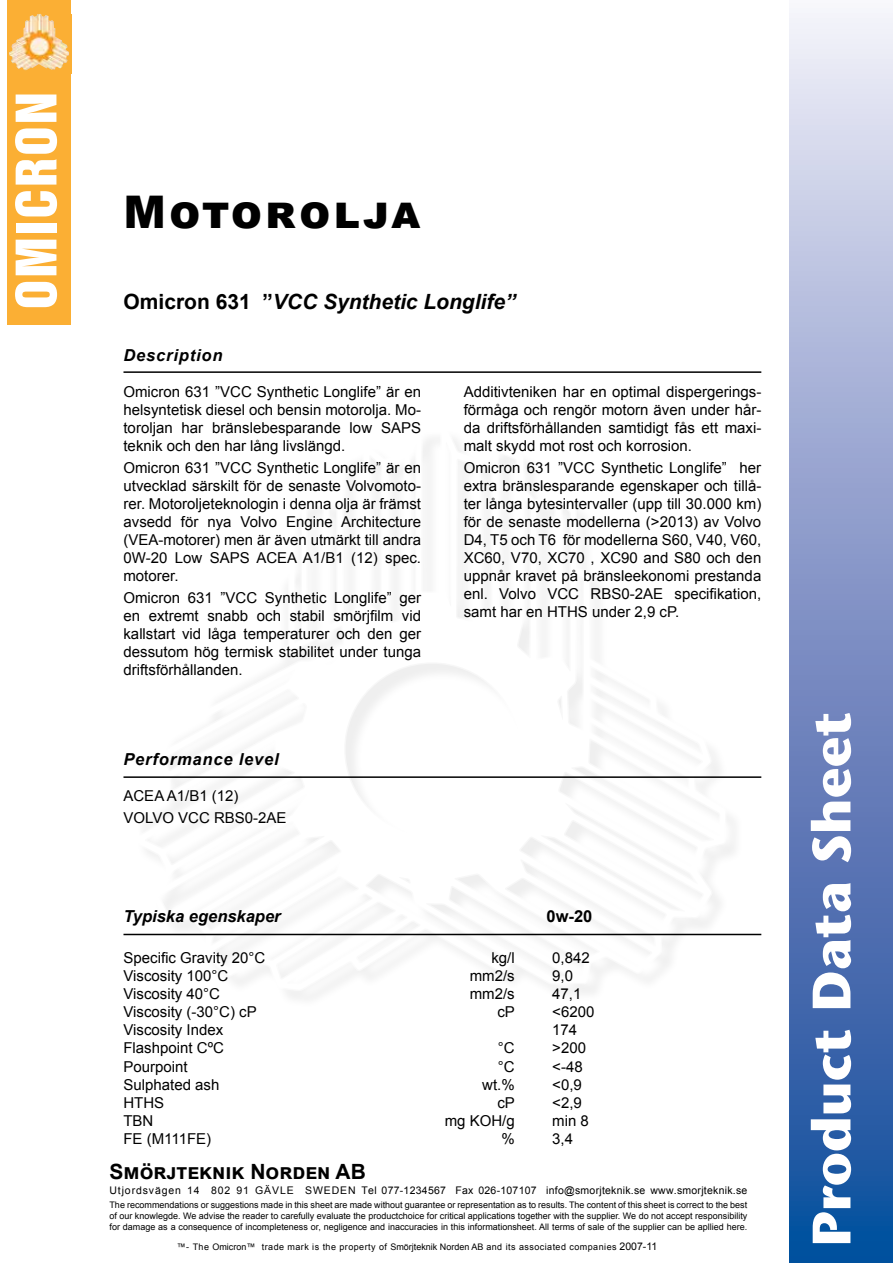
<style>
.page{position:relative;width:893px;height:1263px;background:#fff}
.page>*{position:absolute;margin:0;border:0;box-sizing:border-box;transform-origin:0 0}
.t1{font:700 54px "Stone Sans";color:#fff}
.t2{font:51px "Swiss 921 BT Regular A";letter-spacing:.04em;color:#fff;scale:1.04 1}
.t3{font:900 45px "Arial";letter-spacing:.07em;color:#000}
.t4{font:italic 700 21px "Arial";color:#000}
.t5{font:700 21px "Arial";color:#000}
.t6{font:italic 700 16.5px "Arial";letter-spacing:.05em;color:#000}
.t7{font:italic 700 16.5px "Arial";color:#000}
.t8{font:700 16.5px "Arial";color:#000}
.t9{font:15px/18px "Arial";color:#000;text-align:justify}
.t10{font:10.5px "Arial";letter-spacing:.025em;color:#000}
.t11{font:9px/10.8px "Arial";color:#000;text-align:justify}
.t12{font:9px "Arial";letter-spacing:.05em;color:#000}
.s1{font-style:normal}
.s2{font-size:10.5px}
</style>
<div class="page">
<svg style="left:131px;top:439px;width:596px;height:552px"></svg>
<svg style="left:789px;top:13px;width:104px;height:1250px"></svg>
<div style="left:7px;top:0;width:64px;height:325px;background:#fbaf34"></div>
<img style="left:9px;top:14px;width:60px;height:56px">
<hr style="left:123px;top:776px;width:638px;height:2px;background:#000">
<hr style="left:123px;top:934px;width:638px;height:1px;background:#000">
<hr style="left:123px;top:371px;width:638px;height:2px;background:#000">
<h2 class="t2" style="left:3px;top:309px;width:210px;rotate:-90deg">OMICRON</h2>
<h3 class="t3" style="left:123px;top:179px;width:298px">Motorolja</h3>
<h3 class="t4" style="left:123px;top:287px;width:394px"><span class="s1">Omicron 631 ”</span>VCC Synthetic Longlife”</h3>
<p class="t6" style="left:123px;top:344px;width:101px">Description</p>
<p class="t9" style="left:123px;top:382px;width:299px">Omicron 631 ”VCC Synthetic Longlife” är en helsyntetisk diesel och bensin motorolja. Mo&shy;toroljan har bränslebesparande low SAPS teknik och den har lång livslängd.</p>
<p class="t9" style="left:123px;top:459px;width:299px">Omicron 631 ”VCC Synthetic Longlife” är en utvecklad särskilt för de senaste Volvomoto&shy;rer. Motoroljeteknologin i denna olja är främst avsedd för nya Volvo Engine Architecture (VEA-motorer) men är även utmärkt till andra 0W-20 Low SAPS ACEA A1/B1 (12) spec. motorer.</p>
<p class="t9" style="left:123px;top:589px;width:299px">Omicron 631 ”VCC Synthetic Longlife” ger en extremt snabb och stabil smörjfilm vid kallstart vid låga temperaturer och den ger dessutom hög termisk stabilitet under tunga driftsförhållanden.</p>
<p class="t6" style="left:123px;top:748px;width:157px">Performance level</p>
<p class="t9" style="left:123px;top:785px;width:165px;line-height:22.2px">ACEA A1/B1 (12)<br>VOLVO VCC RBS0-2AE</p>
<p class="t9" style="left:464px;top:382px;width:299px">Additivteniken har en optimal dispergerings&shy;förmåga och rengör motorn även under hår&shy;da driftsförhållanden samtidigt fås ett maxi&shy;malt skydd mot rost och korrosion.</p>
<p class="t9" style="left:464px;top:459px;width:299px">Omicron 631 ”VCC Synthetic Longlife” her extra bränslesparande egenskaper och tillå&shy;ter långa bytesintervaller (upp till 30.000 km) för de senaste modellerna (&gt;2013) av Volvo D4, T5 och T6 för modellerna S60, V40, V60, XC60, V70, XC70 , XC90 and S80 och den uppnår kravet på bränsleekonomi prestanda enl. Volvo VCC RBS0-2AE specifikation, samt har en HTHS under 2,9 cP.</p>
<p class="t7" style="left:123px;top:905px;width:159px">Typiska egenskaper</p>
<p class="t8" style="left:546px;top:905px;width:47px">0w-20</p>
<p class="t9" style="left:552px;top:949px;width:44px;text-align:left">0,842<br>9,0<br>47,1 &lt;6200<br>174 &gt;200 &lt;-48 &lt;0,9 &lt;2,9 min 8<br>3,4</p>
<p class="t9" style="left:123px;top:949px;width:143px;text-align:left">Specific Gravity 20°C<br>Viscosity 100°C<br>Viscosity 40°C<br>Viscosity (-30°C) cP<br>Viscosity Index<br>Flashpoint CºC<br>Pourpoint<br>Sulphated ash<br>HTHS<br>TBN<br>FE (M111FE)</p>
<p class="t9" style="left:470px;top:949px;width:47px;text-align:right">kg/l mm2/s mm2/s cP</p>
<p class="t9" style="left:445px;top:1039px;width:72px;text-align:right">°C<br>°C<br>wt.%<br>cP<br>mg KOH/g %</p>
<h3 class="t5" style="left:109px;top:1157px;width:258px">Smörjteknik Norden AB</h3>
<p class="t10" style="left:109px;top:1183px;width:639px">Utjordsvägen 14 802 91 GÄVLE SWEDEN Tel 077-1234567 Fax 026-107107 info@smorjteknik.se www.smorjteknik.se</p>
<p class="t11" style="left:109px;top:1199px;width:639px">The recommendations or suggestions made in this sheet are made without guarantee or representation as to results. The content of this sheet is correct to the best of our knowlegde. We advise the reader to carefully evaluate the productchoice for critical applications together with the supplier. We do not accept responsibility for damage as a consequence of incompleteness or, negligence and inaccuracies in this informationsheet. All terms of sale of the supplier can be apllied here.</p>
<p class="t12" style="left:177px;top:1241px;width:482px">™- The Omicron™ trade mark is the property of Smörjteknik Norden AB and its associated companies <span class="s2">2007-11</span></p>
<h1 class="t1" style="left:799px;top:1246px;width:536px;rotate:-90deg">Product Data Sheet</h1>
</div>
